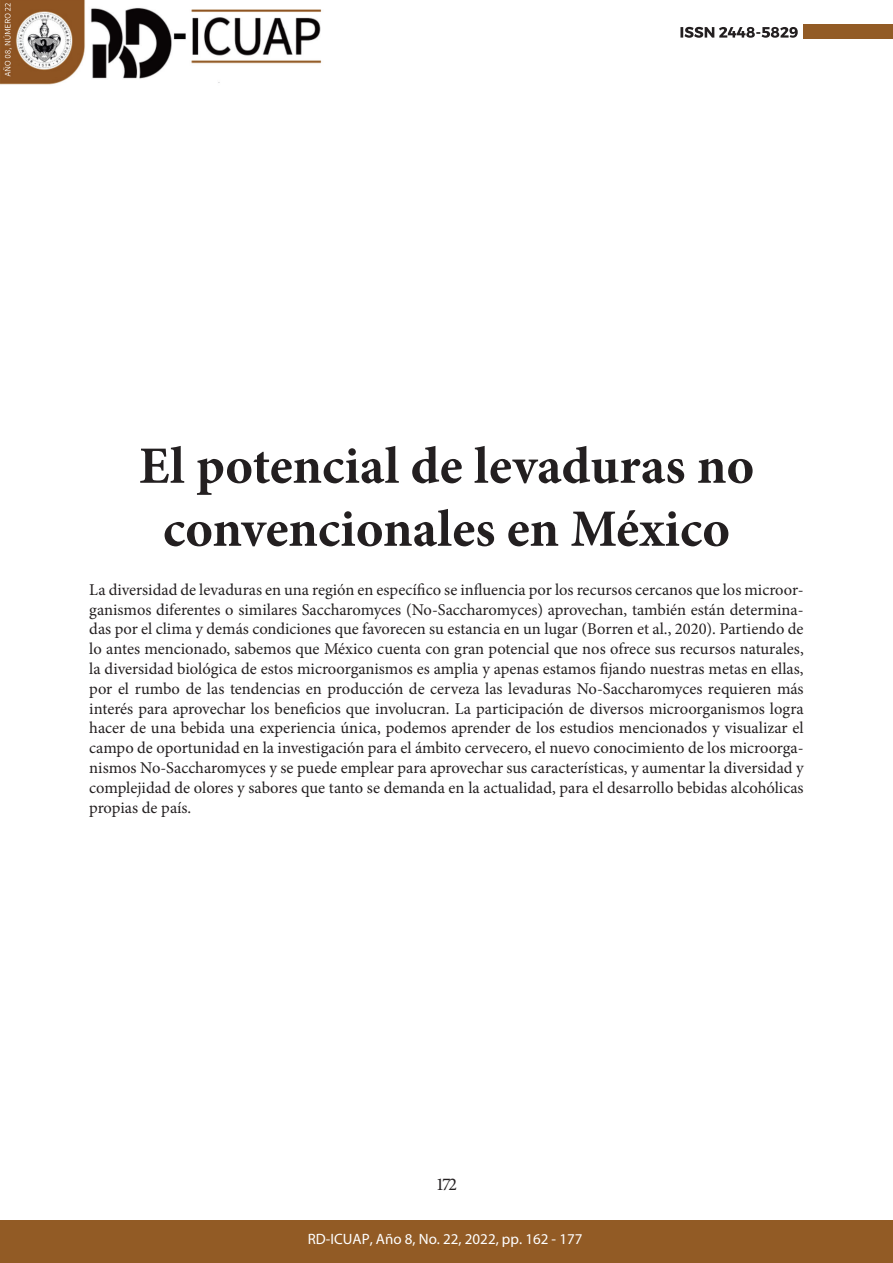
<style>
.page{position:relative;width:893px;height:1263px;background:#fff}
.page>*{position:absolute;margin:0;border:0;box-sizing:border-box;transform-origin:0 0}
.t1{font:700 52.5px/63px "Minion Pro";color:#231f20;text-align:center}
.t2{font:18px "Minion Pro";color:#231f20}
.t3{font:16.5px/19.8px "Minion Pro";color:#231f20;text-align:justify}
.t4{font:15px "Myriad Pro";color:#fff}
</style>
<div class="page">
<img style="left:0;top:0;width:322px;height:85px">
<div style="left:804px;top:25px;width:89px;height:14px;background:#925b25"></div>
<svg style="left:680px;top:27px;width:118px;height:11px"></svg>
<div style="left:0;top:1220px;width:893px;height:43px;background:#925b25"></div>
<p class="t1" style="left:139px;top:434px;width:617px">El potencial de levaduras no convencionales en México</p>
<p class="t3" style="left:89px;top:580px;width:716px">La diversidad de levaduras en una región en específico se influencia por los recursos cercanos que los microor&shy;ganismos diferentes o similares Saccharomyces (No-Saccharomyces) aprovechan, también están determina&shy;das por el clima y demás condiciones que favorecen su estancia en un lugar (Borren et al., 2020). Partiendo de lo antes mencionado, sabemos que México cuenta con gran potencial que nos ofrece sus recursos naturales, la diversidad biológica de estos microorganismos es amplia y apenas estamos fijando nuestras metas en ellas, por el rumbo de las tendencias en producción de cerveza las levaduras No-Saccharomyces requieren más interés para aprovechar los beneficios que involucran. La participación de diversos microorganismos logra hacer de una bebida una experiencia única, podemos aprender de los estudios mencionados y visualizar el campo de oportunidad en la investigación para el ámbito cervecero, el nuevo conocimiento de los microorga&shy;nismos No-Saccharomyces y se puede emplear para aprovechar sus características, y aumentar la diversidad y complejidad de olores y sabores que tanto se demanda en la actualidad, para el desarrollo bebidas alcohólicas propias de país.</p>
<p class="t2" style="left:436px;top:1172px;width:23px">172</p>
<p class="t4" style="left:308px;top:1230px;width:276px">RD-ICUAP, Año 8, No. 22, 2022, pp. 162 - 177</p>
</div>
